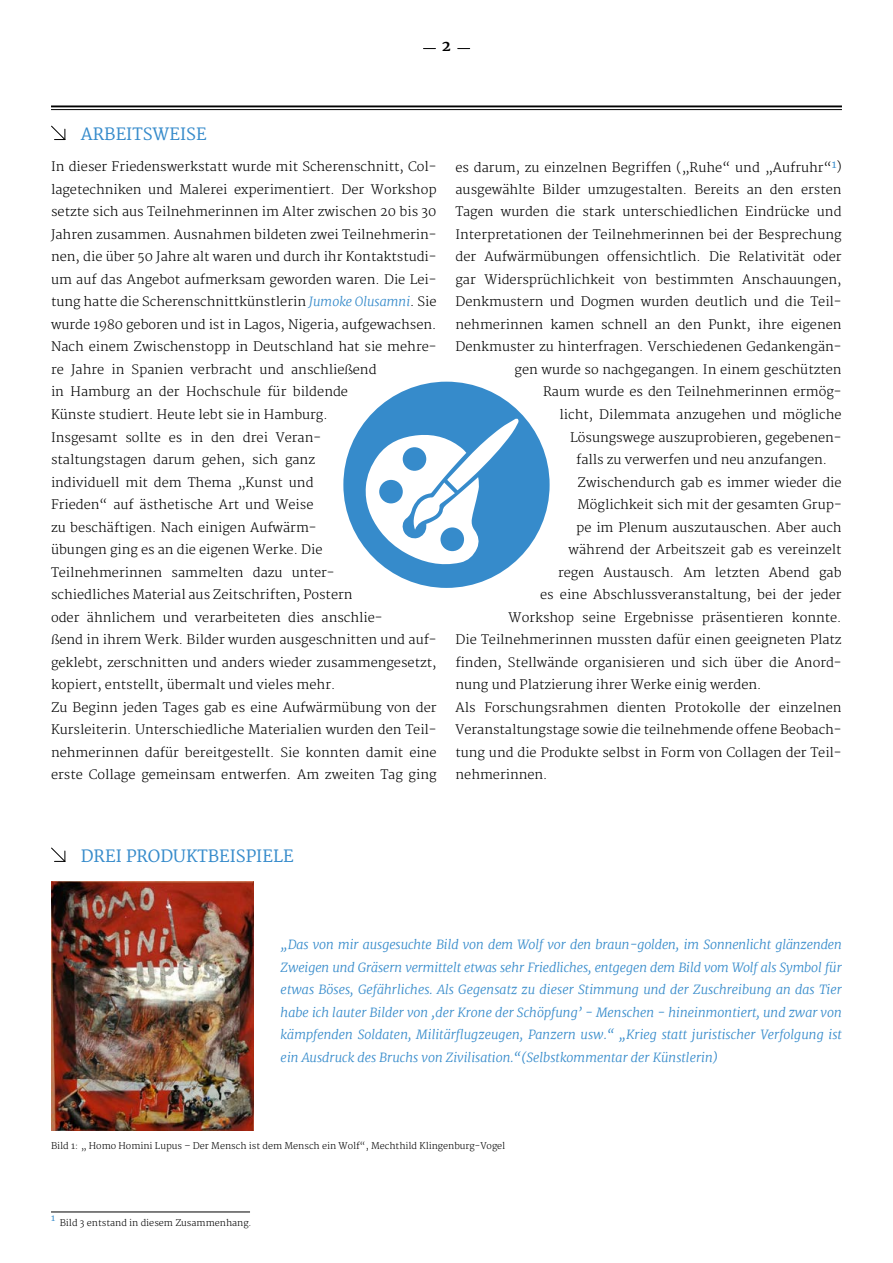
<style>
.page{position:relative;width:893px;height:1263px;background:#fff}
.page>*{position:absolute;margin:0;border:0;box-sizing:border-box;transform-origin:0 0}
.t1{font:16.5px "Merriweather";color:#368bcb}
.t2{font:700 15px "Merriweather";color:#000}
.t3{font:300 12.75px/22.5px "Merriweather";color:#000}
.t4{font:italic 300 12.75px/22.5px "Merriweather";color:#368bcb;text-align:justify}
.t5{font:300 9px "Merriweather";color:#000}
.t6{font:9px "Merriweather";color:#368bcb}
.s1{font-style:italic;color:#368bcb}
</style>
<div class="page">
<svg style="left:51px;top:125px;width:15px;height:16px"></svg>
<svg style="left:458px;top:48px;width:12px;height:1px"></svg>
<svg style="left:423px;top:48px;width:12px;height:1px"></svg>
<div style="left:343px;top:382px;width:207px;height:206px;background:#368bcb;border-radius:50%"></div>
<hr style="left:51px;top:105px;width:791px;height:2px;background:#000">
<hr style="left:51px;top:109px;width:791px;height:1px;background:#000">
<svg style="left:51px;top:847px;width:15px;height:15px"></svg>
<img style="left:51px;top:882px;width:202px;height:249px">
<svg style="left:364px;top:419px;width:155px;height:148px"></svg>
<hr style="left:51px;top:1212px;width:199px;height:1px;background:#000">
<p class="t1" style="left:65px;top:125px;width:143px">ARBEITSWEISE</p>
<p class="t2" style="left:442px;top:37px;width:11px">2</p>
<p class="t3" style="left:51px;top:156px;width:387px">In dieser Friedenswerkstatt wurde mit Scherenschnitt, Col&shy;lagetechniken und Malerei experimentiert. Der Workshop setzte sich aus Teilnehmerinnen im Alter zwischen 20 bis 30<br>Jahren zusammen. Ausnahmen bildeten zwei Teilnehmerin&shy;nen, die über 50 Jahre alt waren und durch ihr Kontaktstudi&shy;um auf das Angebot aufmerksam geworden waren. Die Lei&shy;tung hatte die Scherenschnittkünstlerin <span class="s1">Jumoke Olusamni</span>. Sie wurde 1980 geboren und ist in Lagos, Nigeria, aufgewachsen.<br>Nach einem Zwischenstopp in Deutschland hat sie mehre&shy;re Jahre in Spanien verbracht und anschließend<br>in Hamburg an der Hochschule für bildende<br>Künste studiert. Heute lebt sie in Hamburg.<br>Insgesamt sollte es in den drei Veran-<br>staltungstagen darum gehen, sich ganz<br>individuell mit dem Thema „Kunst und<br>Frieden“ auf ästhetische Art und Weise<br>zu beschäftigen. Nach einigen Aufwärm-<br>übungen ging es an die eigenen Werke. Die Teilnehmerinnen sammelten dazu unter-<br>schiedliches Material aus Zeitschriften, Postern<br>oder ähnlichem und verarbeiteten dies anschlie-<br>ßend in ihrem Werk. Bilder wurden ausgeschnitten und auf&shy;geklebt, zerschnitten und anders wieder zusammengesetzt, kopiert, entstellt, übermalt und vieles mehr.<br>Zu Beginn jeden Tages gab es eine Aufwärmübung von der Kursleiterin. Unterschiedliche Materialien wurden den Teil&shy;nehmerinnen dafür bereitgestellt. Sie konnten damit eine erste Collage gemeinsam entwerfen. Am zweiten Tag ging</p>
<p class="t3" style="left:455px;top:156px;width:388px">es darum, zu einzelnen Begriffen („Ruhe“ und „Aufruhr“<sup>1</sup>)</p>
<p class="t3" style="left:455px;top:179px;width:388px">ausgewählte Bilder umzugestalten. Bereits an den ersten</p>
<p class="t3" style="left:455px;top:201px;width:388px">Tagen wurden die stark unterschiedlichen Eindrücke und</p>
<p class="t3" style="left:455px;top:224px;width:388px">Interpretationen der Teilnehmerinnen bei der Besprechung</p>
<p class="t3" style="left:455px;top:246px;width:388px">der Aufwärmübungen offensichtlich. Die Relativität oder</p>
<p class="t3" style="left:455px;top:269px;width:388px">gar Widersprüchlichkeit von bestimmten Anschauungen,</p>
<p class="t3" style="left:455px;top:291px;width:388px">Denkmustern und Dogmen wurden deutlich und die Teil-</p>
<p class="t3" style="left:455px;top:314px;width:388px">nehmerinnen kamen schnell an den Punkt, ihre eigenen</p>
<p class="t3" style="left:455px;top:336px;width:388px">Denkmuster zu hinterfragen. Verschiedenen Gedankengän-</p>
<p class="t3" style="left:515px;top:359px;width:328px">gen wurde so nachgegangen. In einem geschützten</p>
<p class="t3" style="left:543px;top:381px;width:300px">Raum wurde es den Teilnehmerinnen ermög-</p>
<p class="t3" style="left:560px;top:404px;width:284px">licht, Dilemmata anzugehen und mögliche</p>
<p class="t3" style="left:570px;top:426px;width:273px">Lösungswege auszuprobieren, gegebenen-</p>
<p class="t3" style="left:576px;top:449px;width:253px">falls zu verwerfen und neu anzufangen.</p>
<p class="t3" style="left:578px;top:471px;width:265px">Zwischendurch gab es immer wieder die</p>
<p class="t3" style="left:578px;top:494px;width:266px">Möglichkeit sich mit der gesamten Grup-</p>
<p class="t3" style="left:576px;top:516px;width:267px">pe im Plenum auszutauschen. Aber auch</p>
<p class="t3" style="left:569px;top:539px;width:274px">während der Arbeitszeit gab es vereinzelt</p>
<p class="t3" style="left:558px;top:561px;width:285px">regen Austausch. Am letzten Abend gab</p>
<p class="t3" style="left:540px;top:584px;width:303px">es eine Abschlussveranstaltung, bei der jeder</p>
<p class="t3" style="left:509px;top:606px;width:335px">Workshop seine Ergebnisse präsentieren konnte.</p>
<p class="t3" style="left:455px;top:629px;width:388px">Die Teilnehmerinnen mussten dafür einen geeigneten Platz</p>
<p class="t3" style="left:455px;top:651px;width:388px">finden, Stellwände organisieren und sich über die Anord-</p>
<p class="t3" style="left:455px;top:674px;width:308px">nung und Platzierung ihrer Werke einig werden.</p>
<p class="t3" style="left:455px;top:696px;width:388px">Als Forschungsrahmen dienten Protokolle der einzelnen</p>
<p class="t3" style="left:455px;top:719px;width:388px">Veranstaltungstage sowie die teilnehmende offene Beobach-</p>
<p class="t3" style="left:455px;top:741px;width:388px">tung und die Produkte selbst in Form von Collagen der Teil-</p>
<p class="t3" style="left:455px;top:764px;width:94px">nehmerinnen.</p>
<p class="t1" style="left:81px;top:846px;width:158px">DREI PRODUKTBEISPI</p>
<p class="t1" style="left:262px;top:846px;width:33px">ELE</p>
<p class="t4" style="left:281px;top:934px;width:563px">„Das von mir ausgesuchte Bild von dem Wolf vor den braun-golden, im Sonnenlicht glänzenden Zweigen und Gräsern vermittelt etwas sehr Friedliches, entgegen dem Bild vom Wolf als Symbol für etwas Böses, Gefährliches. Als Gegensatz zu dieser Stimmung und der Zuschreibung an das Tier habe ich lauter Bilder von ‚der Krone der Schöpfung’ - Menschen - hineinmontiert, und zwar von kämpfenden Soldaten, Militärflugzeugen, Panzern usw.“ „Krieg statt juristischer Verfolgung ist ein Ausdruck des Bruchs von Zivilisation.“(Selbstkommentar der Künstlerin)</p>
<p class="t5" style="left:51px;top:1141px;width:456px">Bild 1: „ Homo Homini Lupus – Der Mensch ist dem Mensch ein Wolf“, Mechthild Klingenburg-Vogel</p>
<p class="t6" style="left:51px;top:1213px;width:6px">1</p>
<p class="t5" style="left:60px;top:1217px;width:193px">Bild 3 entstand in diesem Zusammenhang.</p>
</div>
